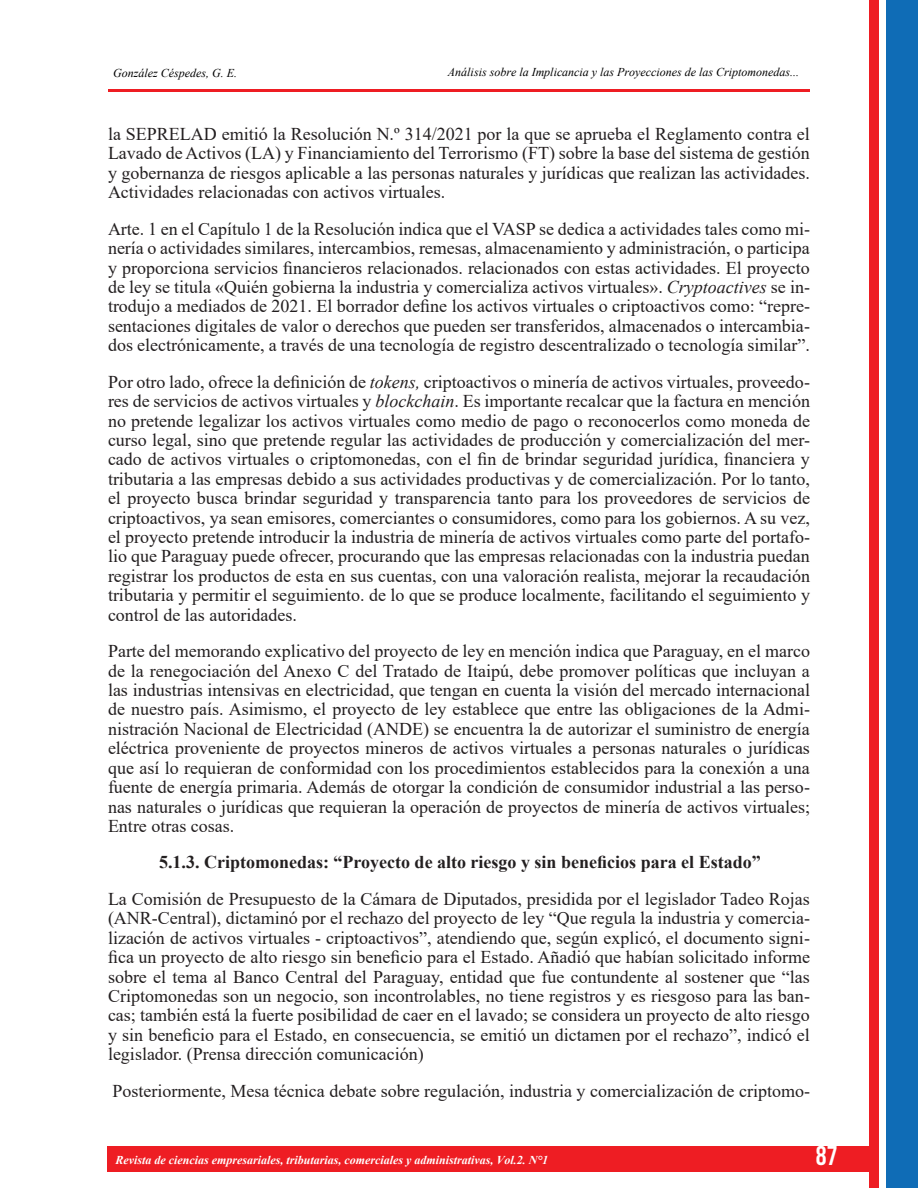
<style>
.page{position:relative;width:918px;height:1188px;background:#fff}
.page>*{position:absolute;margin:0;border:0;box-sizing:border-box;transform-origin:0 0}
.t1{font:27px "Bebas Neue";color:#fff}
.t2{font:18px/19.4px "Times New Roman";color:#231f20;text-align:justify}
.t3{font:700 18px "Times New Roman";color:#231f20}
.t4{font:italic 12px "Times New Roman";color:#000}
.t5{font:italic 700 12px "Times New Roman";color:#fff}
.s1{font-style:italic}
</style>
<div class="page">
<div style="left:108px;top:1146px;width:767px;height:26px;background:#ee1d23"></div>
<hr style="left:108px;top:89px;width:702px;height:2px;background:#ee1d23">
<div style="left:870px;top:0;width:48px;height:1188px;background:#ee1d23"></div>
<div style="left:879px;top:0;width:7px;height:1188px;background:#fff"></div>
<div style="left:886px;top:0;width:32px;height:1188px;background:#0f6cb6"></div>
<p class="t4" style="left:113px;top:65px;width:125px">González Céspedes, G. E.</p>
<p class="t4" style="left:448px;top:64px;width:353px">Análisis sobre la Implicancia y las Proyecciones de las Criptomonedas...</p>
<p class="t2" style="left:108px;top:124px;width:704px">la SEPRELAD emitió la Resolución N.º 314/2021 por la que se aprueba el Reglamento contra el Lavado de Activos (LA) y Financiamiento del Terrorismo (FT) sobre la base del sistema de gestión y gobernanza de riesgos aplicable a las personas naturales y jurídicas que realizan las actividades.<br>Actividades relacionadas con activos virtuales.</p>
<p class="t2" style="left:108px;top:218px;width:704px">Arte. 1 en el Capítulo 1 de la Resolución indica que el VASP se dedica a actividades tales como mi&shy;nería o actividades similares, intercambios, remesas, almacenamiento y administración, o participa y proporciona servicios financieros relacionados. relacionados con estas actividades. El proyecto de ley se titula «Quién gobierna la industria y comercializa activos virtuales». <span class="s1">Cryptoactives</span> se in&shy;trodujo a mediados de 2021. El borrador define los activos virtuales o criptoactivos como: “repre&shy;sentaciones digitales de valor o derechos que pueden ser transferidos, almacenados o intercambia&shy;dos electrónicamente, a través de una tecnología de registro descentralizado o tecnología similar”.</p>
<p class="t2" style="left:108px;top:371px;width:704px">Por otro lado, ofrece la definición de <span class="s1">tokens,</span> criptoactivos o minería de activos virtuales, proveedo&shy;res de servicios de activos virtuales y <span class="s1">blockchain</span>. Es importante recalcar que la factura en mención no pretende legalizar los activos virtuales como medio de pago o reconocerlos como moneda de curso legal, sino que pretende regular las actividades de producción y comercialización del mer&shy;cado de activos virtuales o criptomonedas, con el fin de brindar seguridad jurídica, financiera y tributaria a las empresas debido a sus actividades productivas y de comercialización. Por lo tanto, el proyecto busca brindar seguridad y transparencia tanto para los proveedores de servicios de criptoactivos, ya sean emisores, comerciantes o consumidores, como para los gobiernos. A su vez, el proyecto pretende introducir la industria de minería de activos virtuales como parte del portafo&shy;lio que Paraguay puede ofrecer, procurando que las empresas relacionadas con la industria puedan registrar los productos de esta en sus cuentas, con una valoración realista, mejorar la recaudación tributaria y permitir el seguimiento. de lo que se produce localmente, facilitando el seguimiento y control de las autoridades.</p>
<p class="t2" style="left:108px;top:641px;width:704px">Parte del memorando explicativo del proyecto de ley en mención indica que Paraguay, en el marco de la renegociación del Anexo C del Tratado de Itaipú, debe promover políticas que incluyan a las industrias intensivas en electricidad, que tengan en cuenta la visión del mercado internacional de nuestro país. Asimismo, el proyecto de ley establece que entre las obligaciones de la Admi&shy;nistración Nacional de Electricidad (ANDE) se encuentra la de autorizar el suministro de energía eléctrica proveniente de proyectos mineros de activos virtuales a personas naturales o jurídicas que así lo requieran de conformidad con los procedimientos establecidos para la conexión a una fuente de energía primaria. Además de otorgar la condición de consumidor industrial a las perso&shy;nas naturales o jurídicas que requieran la operación de proyectos de minería de activos virtuales; Entre otras cosas.</p>
<p class="t3" style="left:159px;top:849px;width:603px">5.1.3. Criptomonedas: “Proyecto de alto riesgo y sin beneficios para el Estado”</p>
<p class="t2" style="left:108px;top:889px;width:704px">La Comisión de Presupuesto de la Cámara de Diputados, presidida por el legislador Tadeo Rojas (ANR-Central), dictaminó por el rechazo del proyecto de ley “Que regula la industria y comercia&shy;lización de activos virtuales - criptoactivos”, atendiendo que, según explicó, el documento signi&shy;fica un proyecto de alto riesgo sin beneficio para el Estado. Añadió que habían solicitado informe sobre el tema al Banco Central del Paraguay, entidad que fue contundente al sostener que “las Criptomonedas son un negocio, son incontrolables, no tiene registros y es riesgoso para las ban&shy;cas; también está la fuerte posibilidad de caer en el lavado; se considera un proyecto de alto riesgo y sin beneficio para el Estado, en consecuencia, se emitió un dictamen por el rechazo”, indicó el legislador. (Prensa dirección comunicación)</p>
<p class="t2" style="left:112px;top:1080px;width:699px">Posteriormente, Mesa técnica debate sobre regulación, industria y comercialización de criptomo-</p>
<p class="t5" style="left:115px;top:1151px;width:434px">Revista de ciencias empresariales, tributarias, comerciales y administrativas, Vol.2. N°1</p>
<h1 class="t1" style="left:816px;top:1140px;width:23px">87</h1>
</div>
